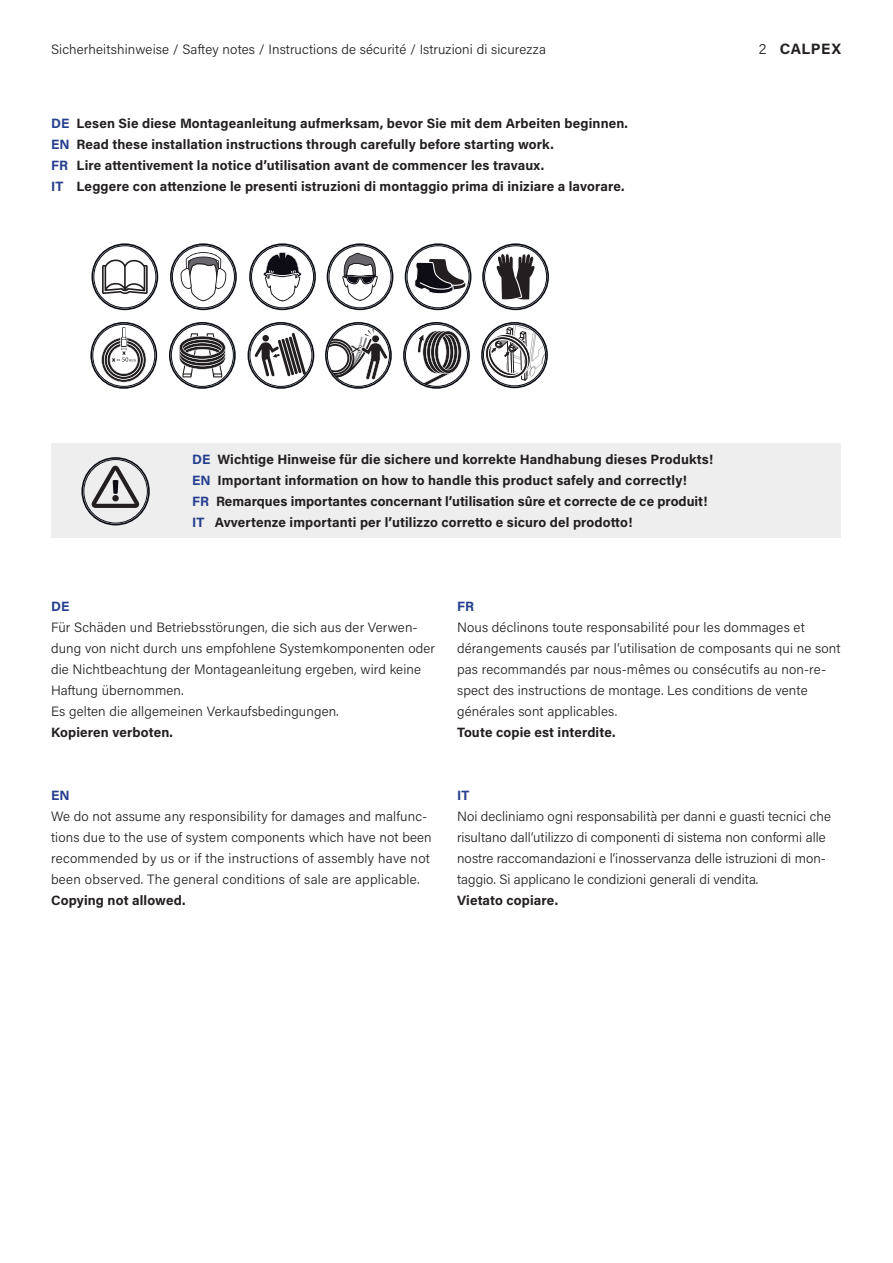
<style>
.page{position:relative;width:893px;height:1263px;background:#fff}
.page>*{position:absolute;margin:0;border:0;box-sizing:border-box;transform-origin:0 0}
.t1{font:700 15px "Acumin Pro";letter-spacing:.035em;color:#231f20}
.t2{font:300 13.5px/21px "Acumin Pro";letter-spacing:.01em;color:#231f20}
.t3{font:700 13.5px/21px "Acumin Pro";letter-spacing:.01em;color:#231f20}
.t4{font:700 13.5px "Acumin Pro";letter-spacing:.01em;color:#253f8e}
.s1{font-weight:300}
.s2{color:#253f8e}
</style>
<div class="page">
<div style="left:51px;top:443px;width:790px;height:95px;background:#eeeeef"></div>
<svg style="left:81px;top:457px;width:69px;height:68px"></svg>
<div style="left:84px;top:459px;width:64px;height:64px;border:1px solid #0a0d14;border-radius:50%"></div>
<svg style="left:249px;top:243px;width:67px;height:67px"></svg>
<div style="left:251px;top:245px;width:63px;height:63px;border:1px solid #0a0d14;border-radius:50%"></div>
<svg style="left:327px;top:243px;width:66px;height:67px"></svg>
<div style="left:329px;top:245px;width:62px;height:63px;border:1px solid #0a0d14;border-radius:50%"></div>
<svg style="left:170px;top:243px;width:67px;height:67px"></svg>
<div style="left:172px;top:245px;width:63px;height:63px;border:1px solid #0a0d14;border-radius:50%"></div>
<svg style="left:481px;top:322px;width:67px;height:66px"></svg>
<div style="left:483px;top:324px;width:63px;height:62px;border:1px solid #0a0d14;border-radius:50%"></div>
<svg style="left:91px;top:243px;width:67px;height:67px"></svg>
<div style="left:94px;top:245px;width:62px;height:63px;border:1px solid #0a0d14;border-radius:50%"></div>
<svg style="left:248px;top:322px;width:66px;height:67px"></svg>
<div style="left:250px;top:324px;width:62px;height:63px;border:1px solid #0a0d14;border-radius:50%"></div>
<svg style="left:90px;top:322px;width:67px;height:67px"></svg>
<div style="left:92px;top:324px;width:63px;height:63px;border:1px solid #0a0d14;border-radius:50%"></div>
<svg style="left:169px;top:322px;width:67px;height:67px"></svg>
<div style="left:171px;top:324px;width:63px;height:63px;border:1px solid #0a0d14;border-radius:50%"></div>
<svg style="left:403px;top:322px;width:67px;height:67px"></svg>
<div style="left:405px;top:324px;width:63px;height:63px;border:1px solid #0a0d14;border-radius:50%"></div>
<svg style="left:325px;top:322px;width:67px;height:67px"></svg>
<div style="left:327px;top:324px;width:63px;height:63px;border:1px solid #0a0d14;border-radius:50%"></div>
<svg style="left:405px;top:243px;width:66px;height:67px"></svg>
<div style="left:407px;top:245px;width:62px;height:63px;border:1px solid #0a0d14;border-radius:50%"></div>
<svg style="left:482px;top:243px;width:67px;height:67px"></svg>
<div style="left:484px;top:245px;width:63px;height:63px;border:1px solid #0a0d14;border-radius:50%"></div>
<p class="t2" style="left:51px;top:38px;width:496px">Sicherheitshinweise / Saftey notes / Instructions de sécurité / Istruzioni di sicurezza</p>
<p class="t1" style="left:759px;top:38px;width:84px"><span class="s1">2</span> CALPEX</p>
<p class="t3" style="left:51px;top:112px;width:578px"><span class="s2">DE</span> Lesen Sie diese Montageanleitung aufmerksam, bevor Sie mit dem Arbeiten beginnen.<br><span class="s2">EN</span> Read these installation instructions through carefully before starting work.<br><span class="s2">FR</span> Lire attentivement la notice d’utilisation avant de commencer les travaux.<br><span class="s2">IT</span> Leggere con attenzione le presenti istruzioni di montaggio prima di iniziare a lavorare.</p>
<p class="t3" style="left:192px;top:448px;width:523px"><span class="s2">DE</span> Wichtige Hinweise für die sichere und korrekte Handhabung dieses Produkts!<br><span class="s2">EN</span> Important information on how to handle this product safely and correctly!<br><span class="s2">FR</span> Remarques importantes concernant l’utilisation sûre et correcte de ce produit!<br><span class="s2">IT</span> Avvertenze importanti per l’utilizzo corretto e sicuro del prodotto!</p>
<p class="t4" style="left:51px;top:596px;width:20px">DE</p>
<p class="t2" style="left:51px;top:616px;width:386px">Für Schäden und Betriebsstörungen, die sich aus der Verwen&shy;dung von nicht durch uns empfohlene Systemkomponenten oder die Nichtbeachtung der Montageanleitung ergeben, wird keine Haftung übernommen.<br>Es gelten die allgemeinen Verkaufsbedingungen.</p>
<p class="t3" style="left:51px;top:721px;width:123px">Kopieren verboten.</p>
<p class="t4" style="left:51px;top:785px;width:20px">EN</p>
<p class="t2" style="left:51px;top:805px;width:382px">We do not assume any responsibility for damages and malfunc&shy;tions due to the use of system components which have not been recommended by us or if the instructions of assembly have not been observed. The general conditions of sale are applicable.</p>
<p class="t3" style="left:51px;top:889px;width:136px">Copying not allowed.</p>
<p class="t4" style="left:457px;top:596px;width:19px">FR</p>
<p class="t2" style="left:457px;top:616px;width:385px">Nous déclinons toute responsabilité pour les dommages et dérangements causés par l’utilisation de composants qui ne sont pas recommandés par nous-mêmes ou consécutifs au non-re&shy;spect des instructions de montage. Les conditions de vente générales sont applicables.</p>
<p class="t3" style="left:457px;top:721px;width:160px">Toute copie est interdite.</p>
<p class="t4" style="left:457px;top:785px;width:14px">IT</p>
<p class="t2" style="left:457px;top:805px;width:375px">Noi decliniamo ogni responsabilità per danni e guasti tecnici che risultano dall‘utilizzo di componenti di sistema non conformi alle nostre raccomandazioni e l‘inosservanza delle istruzioni di mon&shy;taggio. Si applicano le condizioni generali di vendita.</p>
<p class="t3" style="left:457px;top:889px;width:102px">Vietato copiare.</p>
</div>
